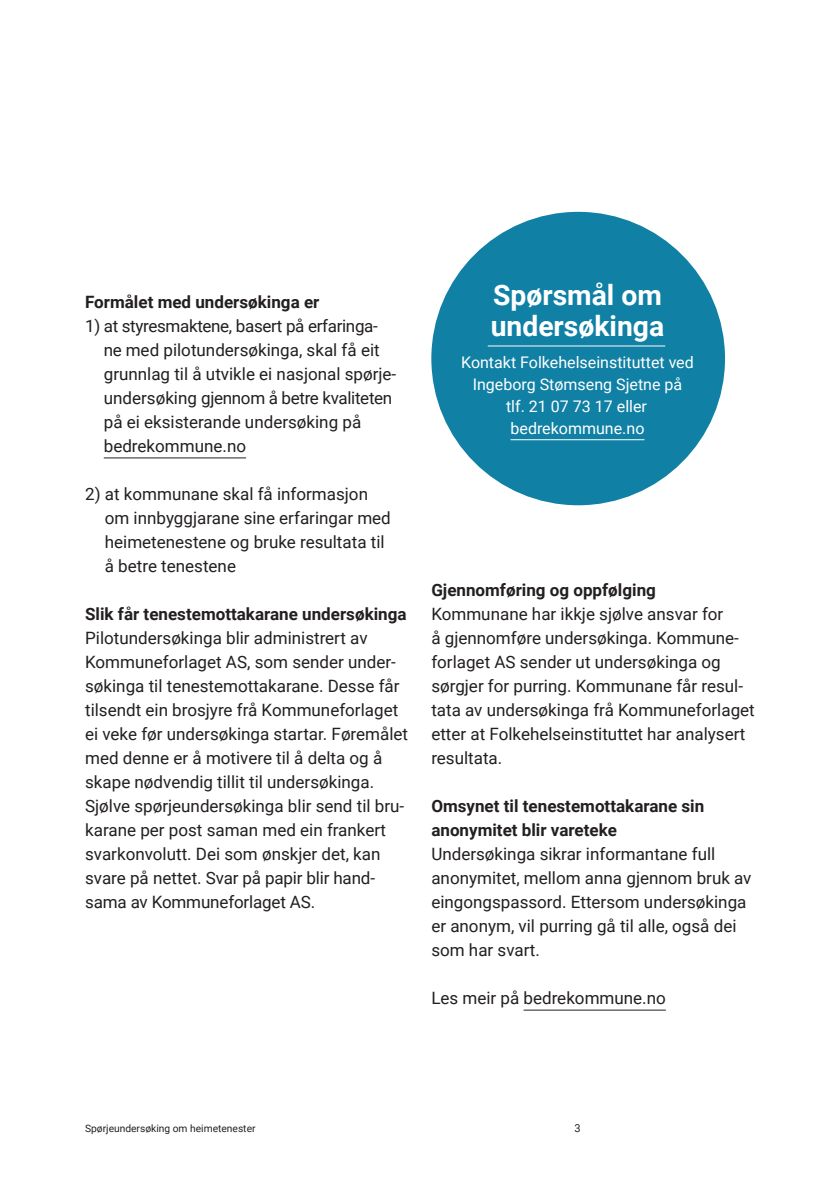
<style>
.page{position:relative;width:840px;height:1191px;background:#fff}
.page>*{position:absolute;margin:0;border:0;box-sizing:border-box;transform-origin:0 0}
.t1{font:700 28.2px/31px "Roboto";color:#fff}
.Brødtekst{font:17px/24px "Roboto";color:#231f20}
.Mellomtittel{font:700 17px/24px "Roboto";color:#231f20}
.Faktatekst{font:16px/22px "Roboto";color:#fff;text-align:center}
.t2{font:11px "Roboto";color:#212121}
.t3{font:10.2px "Roboto";color:#212121}
</style>
<div class="page">
<hr style="left:104px;top:457px;width:142px;height:1px;background:#231f20">
<div style="left:431px;top:212px;width:293px;height:293px;background:#1080a5;border-radius:50%"></div>
<hr style="left:510px;top:439px;width:134px;height:1px;background:#fff">
<hr style="left:487px;top:346px;width:178px;height:1px;background:#fff">
<hr style="left:523px;top:1009px;width:142px;height:1px;background:#231f20">
<p class="Mellomtittel" style="left:85px;top:289px;width:236px">Formålet med undersøkinga er</p>
<p class="Brødtekst" style="left:104px;top:313px;width:294px;text-indent:-19px">1) at styresmaktene, basert på erfaringa&shy;ne med pilotundersøkinga, skal få eit grunnlag til å utvikle ei nasjonal spørje&shy;undersøking gjennom å betre kvaliteten på ei eksisterande undersøking på bedrekommune.no</p>
<p class="Brødtekst" style="left:105px;top:481px;width:287px;text-indent:-20px">2) at kommunane skal få informasjon om innbyggjarane sine erfaringar med heimetenestene og bruke resultata til å betre tenestene</p>
<p class="Mellomtittel" style="left:85px;top:601px;width:323px">Slik får tenestemottakarane undersøkinga</p>
<p class="Brødtekst" style="left:85px;top:625px;width:324px">Pilotundersøkinga blir administrert av Kommuneforlaget AS, som sender under&shy;søkinga til tenestemottakarane. Desse får tilsendt ein brosjyre frå Kommuneforlaget ei veke før undersøkinga startar. Føremålet med denne er å motivere til å delta og å skape nødvendig tillit til undersøkinga.<br>Sjølve spørjeundersøkinga blir send til bru&shy;karane per post saman med ein frankert svarkonvolutt. Dei som ønskjer det, kan svare på nettet. Svar på papir blir hand&shy;sama av Kommuneforlaget AS.</p>
<p class="t1" style="left:490px;top:278px;width:175px">Spørsmål om undersøkinga</p>
<p class="Faktatekst" style="left:461px;top:350px;width:234px">Kontakt Folkehelseinstituttet ved<br>Ingeborg Stømseng Sjetne på<br>tlf. 21 07 73 17 eller bedrekommune.no</p>
<p class="Mellomtittel" style="left:431px;top:577px;width:226px">Gjennomføring og oppfølging</p>
<p class="Brødtekst" style="left:431px;top:601px;width:325px">Kommunane har ikkje sjølve ansvar for<br>å gjennomføre undersøkinga. Kommune&shy;forlaget AS sender ut undersøkinga og sørgjer for purring. Kommunane får resul&shy;tata av undersøkinga frå Kommuneforlaget etter at Folkehelseinstituttet har analysert resultata.</p>
<p class="Mellomtittel" style="left:431px;top:793px;width:274px">Omsynet til tenestemottakarane sin anonymitet blir vareteke</p>
<p class="Brødtekst" style="left:431px;top:841px;width:321px">Undersøkinga sikrar informantane full anonymitet, mellom anna gjennom bruk av eingongspassord. Ettersom undersøkinga er anonym, vil purring gå til alle, også dei som har svart.</p>
<p class="Brødtekst" style="left:431px;top:985px;width:236px">Les meir på bedrekommune.no</p>
<p class="t3" style="left:85px;top:1121px;width:172px">Spørjeundersøking om heimetenester</p>
<p class="t2" style="left:574px;top:1120px;width:8px">3</p>
</div>
